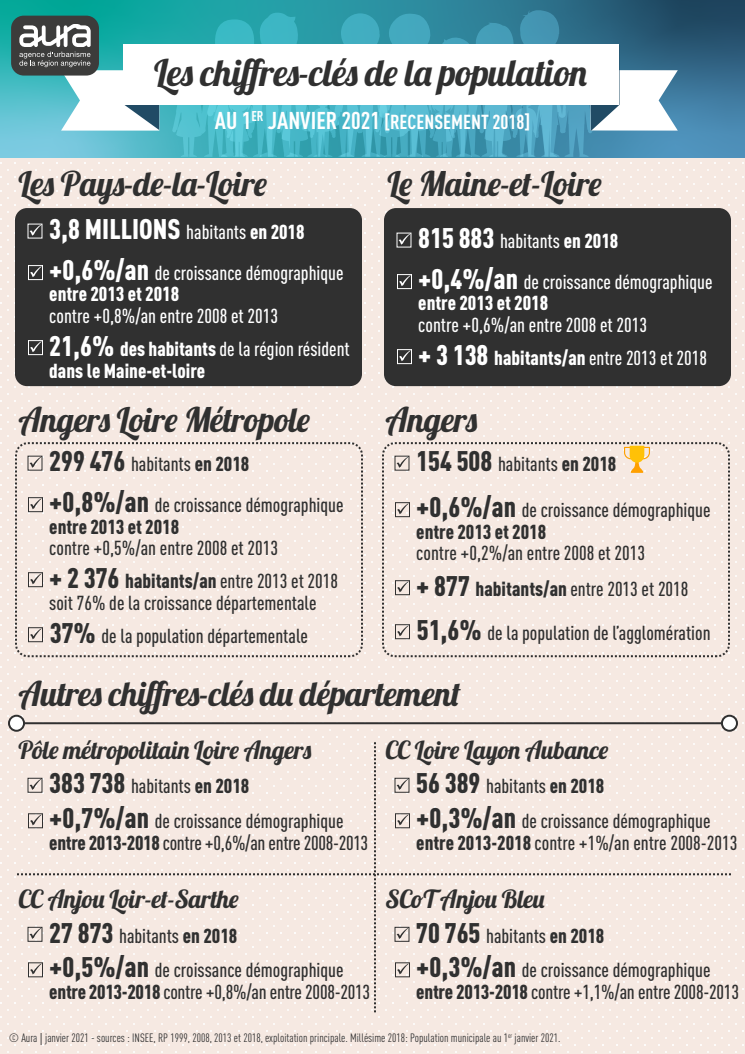
<style>
.page{position:relative;width:745px;height:1054px;background:#fff}
.page>*{position:absolute;margin:0;border:0;box-sizing:border-box;transform-origin:0 0}
.t1{font:37px "Lobster 1.4";letter-spacing:-.01em;color:#303030}
.t2{font:34px "Lobster 1.4";letter-spacing:-.01em;color:#303030}
.t3{font:900 condensed 28px "DINOT";color:#fff}
.t4{font:25px "Lobster 1.4";letter-spacing:-.01em;color:#303030}
.t5{font:500 condensed 20px/34.6px "DINOT";color:#303030}
.t6{font:500 condensed 20px/32.8px "DINOT";color:#fff}
.t7{font:900 condensed 20px "DINOT";color:#fff}
.t8{font:700 condensed 20px "DINOT";color:#fff}
.t9{font:900 condensed 20px "DINOT";color:#303030}
.t10{font:condensed 12px "DINOT";color:#303030}
.s1{font-size:24px}
.s2{font-weight:500;font-size:20px}
.s3{font-size:20px}
.s4{font-weight:900;font-size:28px}
.s5{font-weight:900}
.s6{font-family:"Myriad Pro";font-stretch:normal}
</style>
<div class="page">
<div style="left:0;top:162px;width:745px;height:892px;background:#f6e9e2"></div>
<svg style="left:0;top:0;width:745px;height:157px;background:#378ea2"></svg>
<svg style="left:172px;top:10px;width:506px;height:147px;background:#4ca4b8"></svg>
<div style="left:123px;top:44px;width:496px;height:61px;background:#fff"></div>
<hr style="left:16px;top:722px;width:714px;height:2px;background:#303030">
<svg style="left:8px;top:714px;width:17px;height:18px"></svg>
<svg style="left:721px;top:714px;width:17px;height:18px"></svg>
<div style="left:11px;top:16px;width:88px;height:60px;background:#3c3c3b;border-radius:13px"></div>
<svg style="left:19px;top:24px;width:140px;height:107px"></svg>
<svg style="left:624px;top:446px;width:26px;height:27px"></svg>
<div style="left:15px;top:208px;width:347px;height:178px;background:#303030;border-radius:12px"></div>
<svg style="left:30px;top:225px;width:11px;height:11px"></svg>
<div style="left:28px;top:265px;width:15px;height:15px;border:1px solid #fff"></div>
<svg style="left:30px;top:266px;width:12px;height:11px"></svg>
<div style="left:28px;top:340px;width:15px;height:15px;border:1px solid #fff"></div>
<svg style="left:30px;top:341px;width:12px;height:11px"></svg>
<svg style="left:30px;top:457px;width:11px;height:11px"></svg>
<div style="left:28px;top:627px;width:15px;height:15px;border:1px solid #303030"></div>
<svg style="left:30px;top:628px;width:12px;height:11px"></svg>
<div style="left:28px;top:497px;width:15px;height:15px;border:1px solid #303030"></div>
<svg style="left:30px;top:498px;width:12px;height:11px"></svg>
<div style="left:28px;top:572px;width:15px;height:15px;border:1px solid #303030"></div>
<svg style="left:30px;top:573px;width:12px;height:11px"></svg>
<svg style="left:397px;top:457px;width:11px;height:11px"></svg>
<div style="left:395px;top:624px;width:15px;height:15px;border:1px solid #303030"></div>
<svg style="left:397px;top:625px;width:12px;height:11px"></svg>
<div style="left:395px;top:502px;width:15px;height:15px;border:1px solid #303030"></div>
<svg style="left:397px;top:503px;width:12px;height:11px"></svg>
<div style="left:395px;top:580px;width:15px;height:15px;border:1px solid #303030"></div>
<svg style="left:397px;top:581px;width:12px;height:11px"></svg>
<div style="left:384px;top:208px;width:347px;height:178px;background:#303030;border-radius:12px"></div>
<svg style="left:399px;top:234px;width:11px;height:11px"></svg>
<div style="left:397px;top:274px;width:15px;height:15px;border:1px solid #fff"></div>
<svg style="left:399px;top:275px;width:12px;height:11px"></svg>
<div style="left:397px;top:349px;width:15px;height:15px;border:1px solid #fff"></div>
<svg style="left:399px;top:350px;width:12px;height:11px"></svg>
<svg style="left:17px;top:742px;width:714px;height:271px"></svg>
<div style="left:15px;top:442px;width:348px;height:215px;border:2px dashed #303030;border-radius:12px"></div>
<div style="left:382px;top:442px;width:348px;height:215px;border:2px dashed #303030;border-radius:12px"></div>
<h1 class="t1" style="left:154px;top:49px;width:434px">Les chiffres-clés de la population</h1>
<p class="t8" style="left:215px;top:109px;width:317px"><span class="s1">AU 1</span><sup>ER</sup> <span class="s1">JANVIER 2021</span> [RECENSEMENT 2018]</p>
<h2 class="t2" style="left:18px;top:162px;width:250px">Les Pays-de-la-Loire</h2>
<h3 class="t3" style="left:49px;top:212px;width:257px">3,8 MILLIONS <span class="s2">habitants</span> <span class="s3">en 2018</span></h3>
<p class="t6" style="left:49px;top:262px;width:296px;line-height:21.6px"><span class="s4">+0,6%/an</span> de croissance démographique <span class="s5">entre 2013 et 2018</span></p>
<p class="t6" style="left:49px;top:299px;width:302px">contre +0,8%/an entre 2008 et 2013<br><span class="s4">21,6%</span> <span class="s5">des habitants</span> de la région résident</p>
<p class="t7" style="left:49px;top:358px;width:157px">dans le Maine-et-loire</p>
<h2 class="t2" style="left:18px;top:398px;width:293px">Angers Loire Métropole</h2>
<p class="t5" style="left:49px;top:444px;width:296px;line-height:40.6px"><span class="s4">299 476</span> habitants <span class="s5">en 2018 </span><span class="s4">+0,8%/an</span> de croissance démographique</p>
<p class="t9" style="left:49px;top:514px;width:131px">entre 2013 et 2018</p>
<p class="t5" style="left:49px;top:531px;width:290px;line-height:32.8px">contre +0,5%/an entre 2008 et 2013<br><span class="s4">+ 2 376</span> <span class="s5">habitants/an</span> entre 2013 et 2018</p>
<p class="t5" style="left:49px;top:585px;width:269px;line-height:33.3px">soit 76% de la croissance départementale<br><span class="s4">37%</span> de la population départementale</p>
<h2 class="t2" style="left:387px;top:162px;width:216px">Le Maine-et-Loire</h2>
<p class="t6" style="left:418px;top:221px;width:296px;line-height:40.6px"><span class="s4">815 883</span> habitants <span class="s5">en 2018 </span><span class="s4">+0,4%/an</span> de croissance démographique</p>
<p class="t7" style="left:418px;top:291px;width:131px">entre 2013 et 2018</p>
<p class="t6" style="left:418px;top:308px;width:290px">contre +0,6%/an entre 2008 et 2013<br><span class="s4">+ 3 138</span> <span class="s5">habitants/an</span> entre 2013 et 2018</p>
<h2 class="t2" style="left:385px;top:398px;width:93px">Angers</h2>
<p class="t5" style="left:416px;top:447px;width:202px"><span class="s4">154 508</span> habitants <span class="s5">en 2018</span></p>
<p class="t5" style="left:416px;top:499px;width:296px;line-height:21.6px"><span class="s4">+0,6%/an</span> de croissance démographique <span class="s5">entre 2013 et 2018</span></p>
<p class="t5" style="left:416px;top:535px;width:274px;line-height:35.8px">contre +0,2%/an entre 2008 et 2013<br><span class="s4">+ 877</span> <span class="s5">habitants/an</span> entre 2013 et 2018</p>
<p class="t5" style="left:417px;top:615px;width:295px"><span class="s4">51,6%</span> de la population de l’agglomération</p>
<h2 class="t2" style="left:18px;top:672px;width:444px">Autres chiffres-clés du département</h2>
<p class="t4" style="left:18px;top:734px;width:294px">Pôle métropolitain Loire Angers</p>
<p class="t4" style="left:385px;top:734px;width:225px">CC Loire Layon Aubance</p>
<p class="t5" style="left:49px;top:769px;width:296px"><span class="s4">383 738</span> habitants <span class="s5">en 2018 </span><span class="s4">+0,7%/an</span> de croissance démographique</p>
<p class="t5" style="left:49px;top:825px;width:320px"><span class="s5">entre 2013-2018</span> contre +0,6%/an entre 2008-2013</p>
<p class="t4" style="left:18px;top:883px;width:222px">CC Anjou Loir-et-Sarthe</p>
<p class="t5" style="left:49px;top:918px;width:296px"><span class="s4">27 873</span> habitants <span class="s5">en 2018<br></span><span class="s4">+0,5%/an</span> de croissance démographique</p>
<p class="t5" style="left:49px;top:974px;width:322px"><span class="s5">entre 2013-2018</span> contre +0,8%/an entre 2008-2013</p>
<p class="t5" style="left:416px;top:769px;width:296px"><span class="s4">56 389</span> habitants <span class="s5">en 2018<br></span><span class="s4">+0,3%/an</span> de croissance démographique</p>
<p class="t5" style="left:416px;top:825px;width:323px"><span class="s5">entre 2013-2018</span> contre +1%/an entre 2008-2013</p>
<p class="t4" style="left:385px;top:883px;width:161px">SCoT Anjou Bleu</p>
<p class="t5" style="left:416px;top:918px;width:296px"><span class="s4">70 765</span> habitants <span class="s5">en 2018<br></span><span class="s4">+0,3%/an</span> de croissance démographique</p>
<p class="t5" style="left:416px;top:974px;width:324px"><span class="s5">entre 2013-2018</span> contre +1,1%/an entre 2008-2013</p>
<p class="t10" style="left:9px;top:1030px;width:553px">© Aura <span class="s6">|</span> janvier 2021 - sources : INSEE, RP 1999, 2008, 2013 et 2018, exploitation principale. Millésime 2018: Population municipale au 1<sup>er</sup> janvier 2021.</p>
</div>
